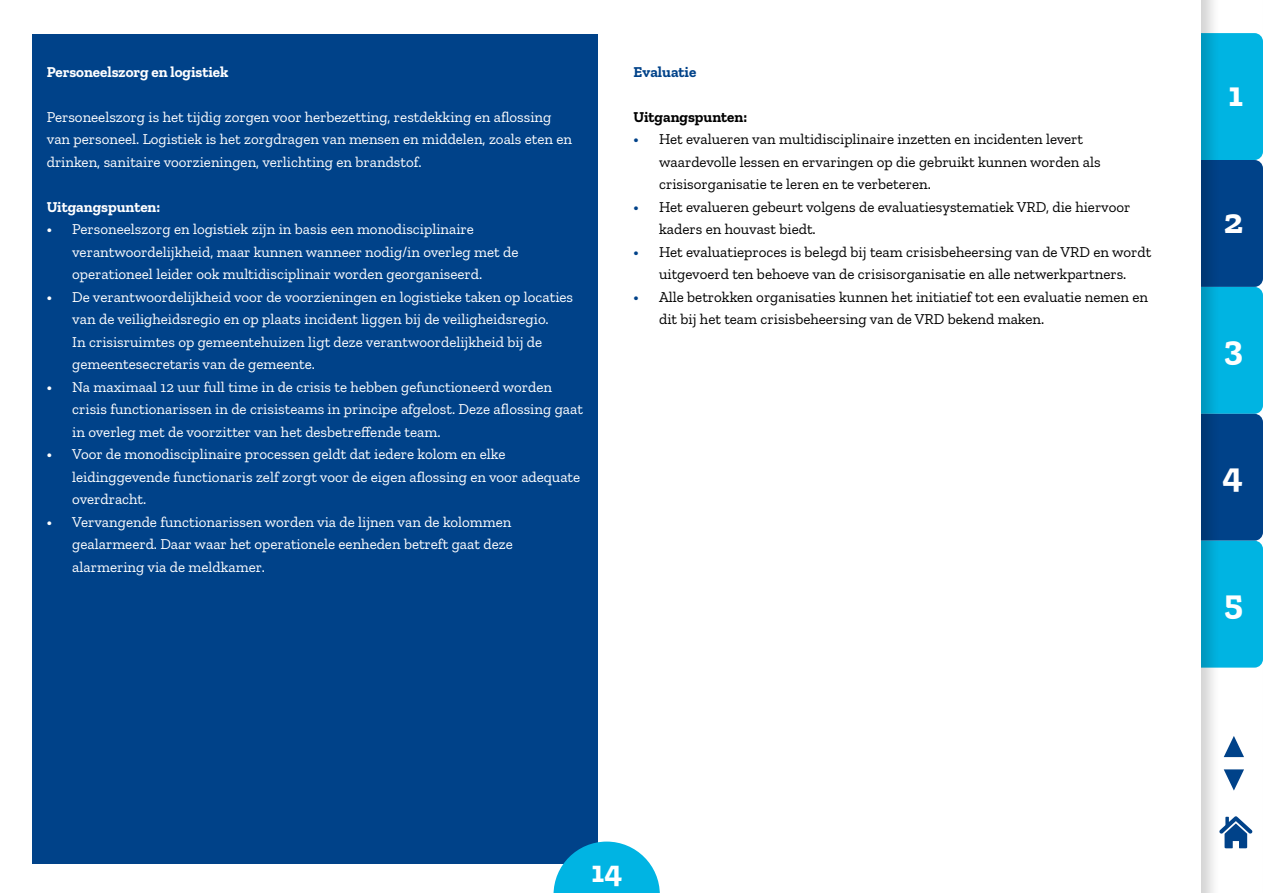
<style>
.page{position:relative;width:1263px;height:893px;background:#fff}
.page>*{position:absolute;margin:0;border:0;box-sizing:border-box;transform-origin:0 0}
.t1{font:700 36px "Zilla Slab";color:#fff}
.t2{font:700 31.5px "Zilla Slab";color:#fff}
.t3{font:15px/22.5px "Zilla Slab";color:#fff}
.t4{font:15px/22.5px "Zilla Slab";color:#000}
.t5{font:700 15px "Zilla Slab";color:#fff}
.t6{font:700 15px "Zilla Slab";color:#000}
.t7{font:700 15px "Zilla Slab";color:#004289}
.s1{font-weight:700}
.s2{font-weight:700;color:#004289}
</style>
<div class="page">
<div style="left:32px;top:34px;width:565px;height:829px;background:#004289"></div>
<svg style="left:553px;top:842px;width:107px;height:51px"></svg>
<div style="left:1186px;top:0;width:77px;height:893px;background:#000;opacity:.18"></div>
<p class="t5" style="left:47px;top:63px;width:183px">Personeelszorg en logistiek</p>
<p class="t3" style="left:47px;top:105px;width:527px">Personeelszorg is het tijdig zorgen voor herbezetting, restdekking en aflossing van personeel. Logistiek is het zorgdragen van mensen en middelen, zoals eten en drinken, sanitaire voorzieningen, verlichting en brandstof.</p>
<p class="t5" style="left:47px;top:198px;width:115px">Uitgangspunten:</p>
<p class="t3" style="left:72px;top:218px;width:448px;text-indent:-25px"><span class="s1">•</span> Personeelszorg en logistiek zijn in basis een monodisciplinaire verantwoordelijkheid, maar kunnen wanneer nodig/in overleg met de operationeel leider ook multidisciplinair worden georganiseerd.</p>
<p class="t3" style="left:72px;top:285px;width:502px;text-indent:-25px"><span class="s1">•</span> De verantwoordelijkheid voor de voorzieningen en logistieke taken op locaties van de veiligheidsregio en op plaats incident liggen bij de veiligheidsregio.<br>In crisisruimtes op gemeentehuizen ligt deze verantwoordelijkheid bij de gemeentesecretaris van de gemeente.</p>
<p class="t3" style="left:72px;top:375px;width:512px;text-indent:-25px"><span class="s1">•</span> Na maximaal 12 uur full time in de crisis te hebben gefunctioneerd worden crisis functionarissen in de crisisteams in principe afgelost. Deze aflossing gaat in overleg met de voorzitter van het desbetreffende team.</p>
<p class="t3" style="left:72px;top:443px;width:509px;text-indent:-25px"><span class="s1">•</span> Voor de monodisciplinaire processen geldt dat iedere kolom en elke leidinggevende functionaris zelf zorgt voor de eigen aflossing en voor adequate overdracht.</p>
<p class="t3" style="left:72px;top:510px;width:442px;text-align:justify;text-indent:-25px"><span class="s1">•</span> Vervangende functionarissen worden via de lijnen van de kolommen gealarmeerd. Daar waar het operationele eenheden betreft gaat deze alarmering via de meldkamer.</p>
<p class="t7" style="left:634px;top:63px;width:64px">Evaluatie</p>
<p class="t6" style="left:634px;top:108px;width:115px">Uitgangspunten:</p>
<p class="t4" style="left:659px;top:128px;width:443px;text-indent:-26px"><span class="s2">•</span> Het evalueren van multidisciplinaire inzetten en incidenten levert waardevolle lessen en ervaringen op die gebruikt kunnen worden als crisisorganisatie te leren en te verbeteren.</p>
<p class="t4" style="left:659px;top:195px;width:473px;text-indent:-26px"><span class="s2">•</span> Het evalueren gebeurt volgens de evaluatiesystematiek VRD, die hiervoor kaders en houvast biedt.</p>
<p class="t4" style="left:634px;top:240px;width:519px;text-align:center"><span class="s2">•</span> Het evaluatieproces is belegd bij team crisisbeheersing van de VRD en wordt uitgevoerd ten behoeve van de crisisorganisatie en alle netwerkpartners.</p>
<p class="t4" style="left:659px;top:285px;width:491px;text-indent:-26px"><span class="s2">•</span> Alle betrokken organisaties kunnen het initiatief tot een evaluatie nemen en dit bij het team crisisbeheersing van de VRD bekend maken.</p>
<h1 class="t1" style="left:1228px;top:74px;width:16px">1</h1>
<h1 class="t1" style="left:1224px;top:200px;width:21px">2</h1>
<h1 class="t1" style="left:1224px;top:327px;width:21px">3</h1>
<h1 class="t1" style="left:1222px;top:454px;width:22px">4</h1>
<h1 class="t1" style="left:1224px;top:581px;width:20px">5</h1>
<h2 class="t2" style="left:592px;top:853px;width:32px">14</h2>
</div>
